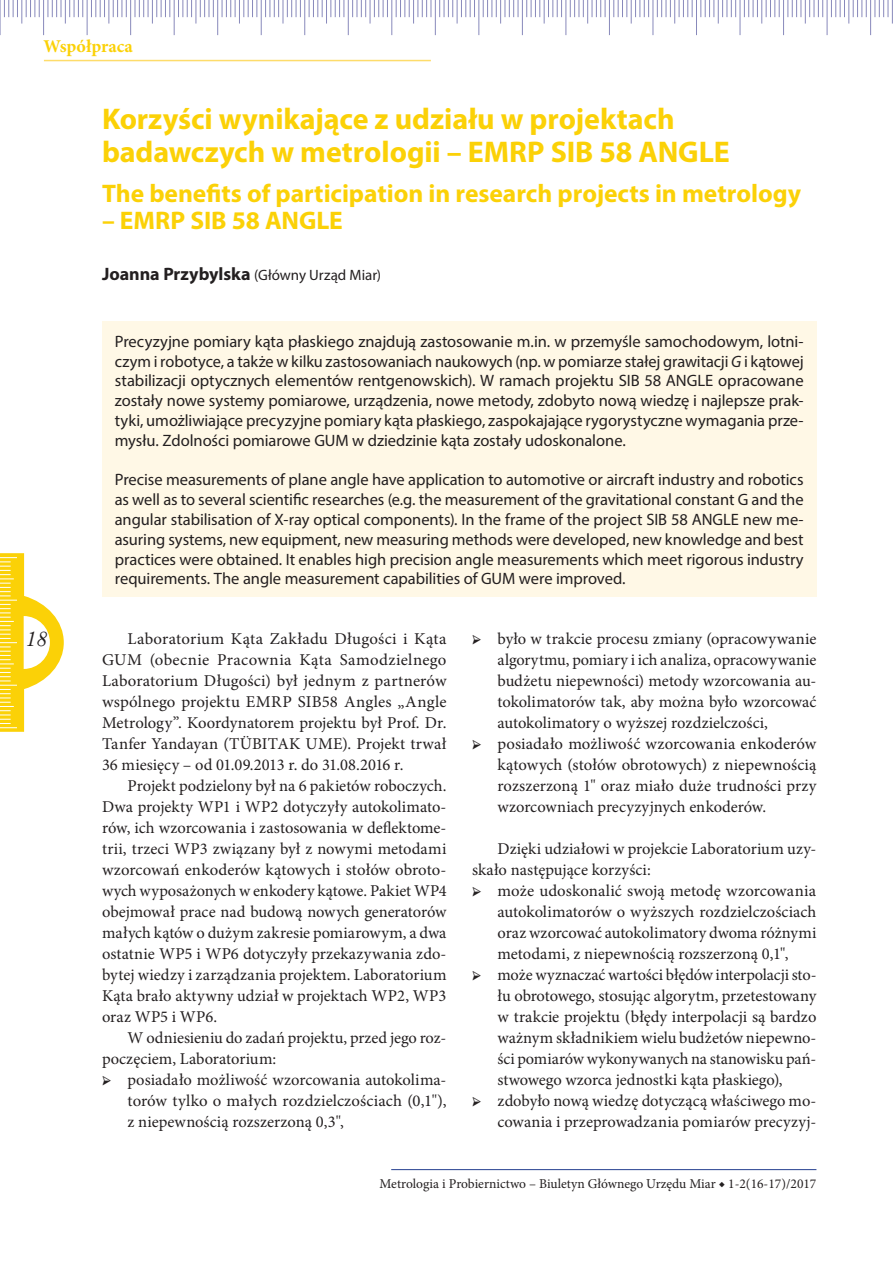
<style>
.page{position:relative;width:893px;height:1263px;background:#fff}
.page>*{position:absolute;margin:0;border:0;box-sizing:border-box;transform-origin:0 0}
.tytul_polski{font:700 30px/33px "Myriad Pro";letter-spacing:-.005em;color:#fbd107}
.tytul_ang{font:700 25.5px "Myriad Pro";color:#fbd107}
.t1{font:italic 21px "Century Schoolbook";color:#231f20;scale:.9 1}
.t2{font:700 18px "Minion Pro";color:#fbd107}
.teksty{font:16.5px/21px "Minion Pro";letter-spacing:.005em;color:#231f20;text-align:justify}
.lead{font:16.5px/19.8px "Myriad Pro";letter-spacing:-.005em;color:#231f20;text-align:justify}
.zakład{font:15px "Myriad Pro";color:#231f20}
.t3{font:13.5px "Minion Pro";color:#231f20}
.s1{font-weight:700;font-size:18px}
.s2{font-style:italic}
</style>
<div class="page">
<hr style="left:44px;top:60px;width:387px;height:1px;background:#fedc6b">
<hr style="left:391px;top:1169px;width:425px;height:1px;background:#25408f">
<svg style="left:0;top:553px;width:64px;height:179px"></svg>
<div style="left:102px;top:322px;width:714px;height:275px;background:#fff8e6"></div>
<svg style="left:875px;top:0;width:18px;height:24px"></svg>
<hr style="left:870px;top:0;width:1px;height:35px;background:#8889bb">
<svg style="left:831px;top:0;width:36px;height:24px"></svg>
<hr style="left:827px;top:0;width:1px;height:35px;background:#8889bb">
<svg style="left:788px;top:0;width:35px;height:24px"></svg>
<hr style="left:783px;top:0;width:1px;height:35px;background:#8889bb">
<svg style="left:744px;top:0;width:36px;height:24px"></svg>
<hr style="left:740px;top:0;width:1px;height:35px;background:#8889bb">
<svg style="left:701px;top:0;width:35px;height:24px"></svg>
<hr style="left:696px;top:0;width:1px;height:35px;background:#8889bb">
<svg style="left:657px;top:0;width:36px;height:24px"></svg>
<hr style="left:653px;top:0;width:1px;height:35px;background:#8889bb">
<svg style="left:613px;top:0;width:36px;height:24px"></svg>
<hr style="left:609px;top:0;width:1px;height:35px;background:#8889bb">
<svg style="left:570px;top:0;width:36px;height:24px"></svg>
<hr style="left:566px;top:0;width:1px;height:35px;background:#8889bb">
<svg style="left:526px;top:0;width:36px;height:24px"></svg>
<hr style="left:522px;top:0;width:1px;height:35px;background:#8889bb">
<svg style="left:483px;top:0;width:36px;height:24px"></svg>
<hr style="left:479px;top:0;width:1px;height:35px;background:#8889bb">
<svg style="left:439px;top:0;width:36px;height:24px"></svg>
<hr style="left:435px;top:0;width:1px;height:35px;background:#8889bb">
<svg style="left:396px;top:0;width:36px;height:24px"></svg>
<hr style="left:392px;top:0;width:1px;height:35px;background:#8889bb">
<svg style="left:352px;top:0;width:36px;height:24px"></svg>
<hr style="left:348px;top:0;width:1px;height:35px;background:#8889bb">
<svg style="left:309px;top:0;width:36px;height:24px"></svg>
<hr style="left:304px;top:0;width:1px;height:35px;background:#8889bb">
<svg style="left:265px;top:0;width:36px;height:24px"></svg>
<hr style="left:261px;top:0;width:1px;height:35px;background:#8889bb">
<svg style="left:222px;top:0;width:36px;height:24px"></svg>
<hr style="left:217px;top:0;width:1px;height:35px;background:#8889bb">
<svg style="left:178px;top:0;width:36px;height:24px"></svg>
<hr style="left:174px;top:0;width:1px;height:35px;background:#8889bb">
<svg style="left:135px;top:0;width:36px;height:24px"></svg>
<hr style="left:130px;top:0;width:1px;height:35px;background:#8889bb">
<svg style="left:91px;top:0;width:36px;height:24px"></svg>
<hr style="left:87px;top:0;width:1px;height:35px;background:#8889bb">
<svg style="left:48px;top:0;width:36px;height:24px"></svg>
<hr style="left:43px;top:0;width:1px;height:35px;background:#8889bb">
<svg style="left:4px;top:0;width:36px;height:24px"></svg>
<hr style="left:0;top:0;width:1px;height:35px;background:#8889bb">
<p class="t2" style="left:43px;top:34px;width:91px">Współpraca</p>
<p class="tytul_polski" style="left:102px;top:101px;width:629px">Korzyści wynikające z udziału w projektach badawczych w metrologii – EMRP SIB 58 ANGLE</p>
<p class="tytul_ang" style="left:102px;top:176px;width:701px">The benefits of participation in research projects in metrology</p>
<p class="tytul_ang" style="left:102px;top:203px;width:242px">– EMRP SIB 58 ANGLE</p>
<p class="zakład" style="left:102px;top:266px;width:281px"><span class="s1">Joanna Przybylska</span> (Główny Urząd Miar)</p>
<p class="t1" style="left:26px;top:622px;width:25px">18</p>
<p class="lead" style="left:115px;top:331px;width:690px">Precyzyjne pomiary kąta płaskiego znajdują zastosowanie m.in. w przemyśle samochodowym, lotni&shy;czym i robotyce, a także w kilku zastosowaniach naukowych (np. w pomiarze stałej grawitacji <span class="s2">G</span> i kątowej stabilizacji optycznych elementów rentgenowskich). W ramach projektu SIB 58 ANGLE opracowane zostały nowe systemy pomiarowe, urządzenia, nowe metody, zdobyto nową wiedzę i najlepsze prak&shy;tyki, umożliwiające precyzyjne pomiary kąta płaskiego, zaspokajające rygorystyczne wymagania prze&shy;mysłu. Zdolności pomiarowe GUM w dziedzinie kąta zostały udoskonalone.</p>
<p class="lead" style="left:115px;top:470px;width:690px">Precise measurements of plane angle have application to automotive or aircraft industry and robotics as well as to several scientific researches (e.g. the measurement of the gravitational constant G and the angular stabilisation of X-ray optical components). In the frame of the project SIB 58 ANGLE new me&shy;asuring systems, new equipment, new measuring methods were developed, new knowledge and best practices were obtained. It enables high precision angle measurements which meet rigorous industry requirements. The angle measurement capabilities of GUM were improved.</p>
<p class="teksty" style="left:102px;top:628px;width:346px;text-indent:26px">Laboratorium Kąta Zakładu Długości i Kąta GUM (obecnie Pracownia Kąta Samodzielnego Laboratorium Długości) był jednym z partnerów wspólnego projektu EMRP SIB58 Angles „Angle Metrology”. Koordynatorem projektu był Prof. Dr.<br>Tanfer Yandayan (TÜBITAK UME). Projekt trwał 36 miesięcy – od 01.09.2013 r. do 31.08.2016 r.</p>
<p class="teksty" style="left:102px;top:775px;width:346px;text-indent:26px">Projekt podzielony był na 6 pakietów roboczych.<br>Dwa projekty WP1 i WP2 dotyczyły autokolimato&shy;rów, ich wzorcowania i zastosowania w deflektome&shy;trii, trzeci WP3 związany był z nowymi metodami wzorcowań enkoderów kątowych i stołów obroto&shy;wych wyposażonych w enkodery kątowe. Pakiet WP4 obejmował prace nad budową nowych generatorów małych kątów o dużym zakresie pomiarowym, a dwa ostatnie WP5 i WP6 dotyczyły przekazywania zdo&shy;bytej wiedzy i zarządzania projektem. Laboratorium Kąta brało aktywny udział w projektach WP2, WP3 oraz WP5 i WP6.</p>
<p class="teksty" style="left:102px;top:1027px;width:346px;text-indent:26px">W odniesieniu do zadań projektu, przed jego roz&shy;poczęciem, Laboratorium:</p>
<p class="teksty" style="left:128px;top:1069px;width:320px;text-indent:-26px">➢ posiadało możliwość wzorcowania autokolima&shy;torów tylko o małych rozdzielczościach (0,1"), z niepewnością rozszerzoną 0,3",</p>
<p class="teksty" style="left:497px;top:628px;width:320px;text-indent:-26px">➢ było w trakcie procesu zmiany (opracowywanie algorytmu, pomiary i ich analiza, opracowywanie budżetu niepewności) metody wzorcowania au&shy;tokolimatorów tak, aby można było wzorcować autokolimatory o wyższej rozdzielczości,</p>
<p class="teksty" style="left:497px;top:733px;width:320px;text-indent:-26px">➢ posiadało możliwość wzorcowania enkoderów kątowych (stołów obrotowych) z niepewnością rozszerzoną 1" oraz miało duże trudności przy wzorcowniach precyzyjnych enkoderów.</p>
<p class="teksty" style="left:472px;top:838px;width:346px;text-indent:26px">Dzięki udziałowi w projekcie Laboratorium uzy&shy;skało następujące korzyści:</p>
<p class="teksty" style="left:497px;top:880px;width:320px;text-indent:-26px">➢ może udoskonalić swoją metodę wzorcowania autokolimatorów o wyższych rozdzielczościach oraz wzorcować autokolimatory dwoma różnymi metodami, z niepewnością rozszerzoną 0,1",</p>
<p class="teksty" style="left:497px;top:964px;width:321px;text-indent:-26px">➢ może wyznaczać wartości błędów interpolacji sto&shy;łu obrotowego, stosując algorytm, przetestowany w trakcie projektu (błędy interpolacji są bardzo ważnym składnikiem wielu budżetów niepewno&shy;ści pomiarów wykonywanych na stanowisku pań&shy;stwowego wzorca jednostki kąta płaskiego),</p>
<p class="teksty" style="left:472px;top:1090px;width:346px;text-align:right">➢ zdobyło nową wiedzę dotyczącą właściwego mo&shy;cowania i przeprowadzania pomiarów precyzyj-</p>
<p class="t3" style="left:380px;top:1175px;width:438px">Metrologia i Probiernictwo – Biuletyn Głównego Urzędu Miar ◆ 1-2(16-17)/2017</p>
</div>
